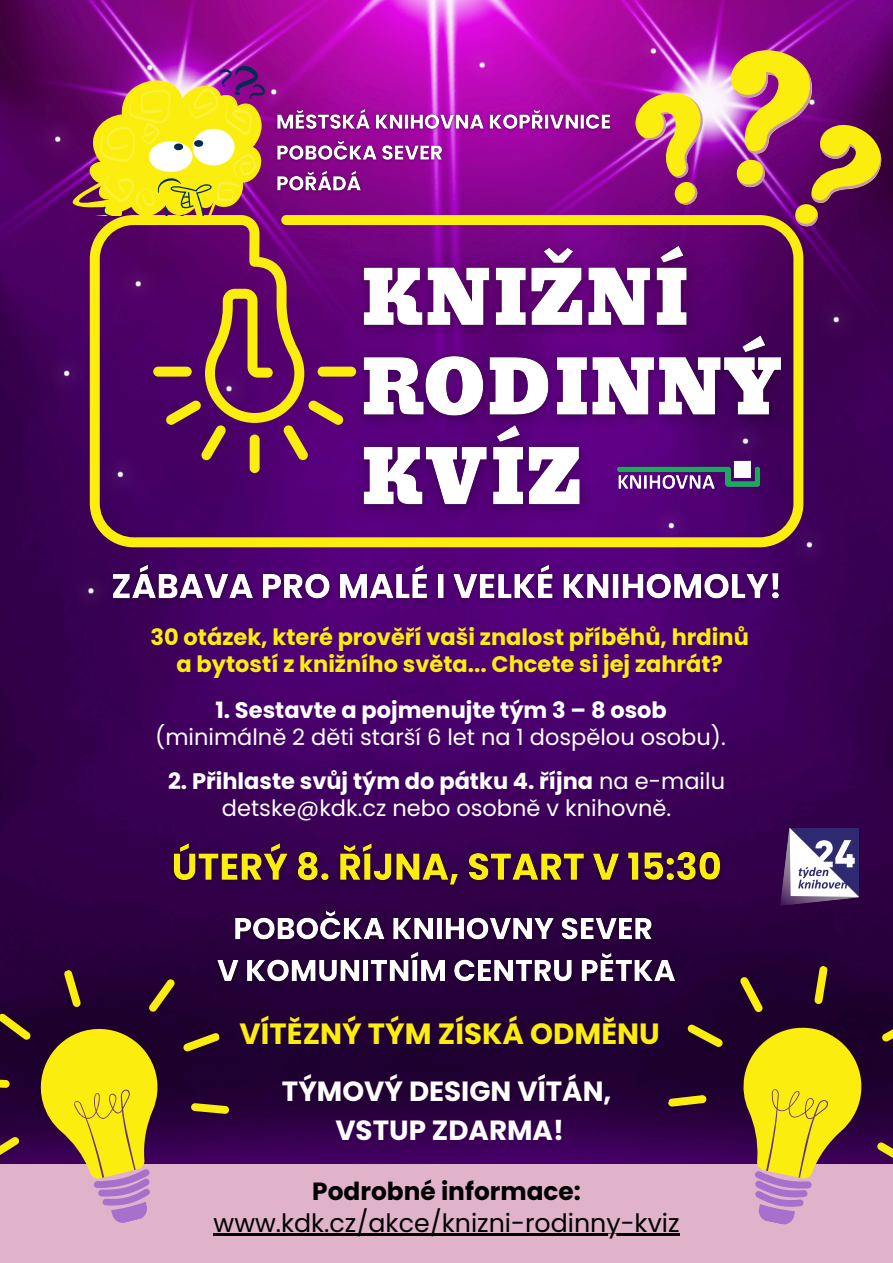
<style>
.page{position:relative;width:893px;height:1263px;background:#fff}
.page>*{position:absolute;margin:0;border:0;box-sizing:border-box;transform-origin:0 0}
.t1{font:700 29.25px "Poppins";color:#fbee0f}
.t2{font:700 27.75px/38.8px "Poppins";color:#fff;text-align:center}
.t3{font:25.28px "Poppins";color:#000}
.t4{font:700 24.83px "Poppins";color:#000}
.t5{font:22.5px/27px "Poppins";color:#fff;text-align:center}
.t6{font:700 22.5px/27px "Poppins";color:#fbee0f;text-align:center}
.t7{font:700 22.5px "Poppins";color:#fff}
.s1{font-weight:700}
</style>
<div class="page">
<img style="left:0;top:0;width:893px;height:1164px">
<img style="left:37px;top:30px;width:819px;height:613px">
<svg style="left:90px;top:215px;width:713px;height:332px"></svg>
<div style="left:250px;top:434px;width:10px;height:39px;background:#fbee0f;border-radius:5px"></div>
<svg style="left:283px;top:400px;width:61px;height:60px;background:#7c3561"></svg>
<div style="left:317px;top:367px;width:39px;height:10px;background:#fbee0f;border-radius:5px"></div>
<div style="left:153px;top:367px;width:39px;height:10px;background:#fbee0f;border-radius:5px"></div>
<svg style="left:165px;top:400px;width:61px;height:60px;background:#6f3551"></svg>
<div style="left:0;top:1164px;width:893px;height:99px;background:#e1b3ca"></div>
<svg style="left:658px;top:941px;width:235px;height:223px;background:#2e0b34"></svg>
<svg style="left:734px;top:1016px;width:120px;height:209px"></svg>
<img style="left:210px;top:905px;width:473px;height:87px">
<svg style="left:0;top:939px;width:246px;height:225px;background:#300c37"></svg>
<svg style="left:27px;top:1020px;width:133px;height:203px"></svg>
<svg style="left:621px;top:25px;width:272px;height:216px;background:#8f0c90"></svg>
<svg style="left:631px;top:40px;width:262px;height:200px;background:#9d506a"></svg>
<svg style="left:60px;top:66px;width:206px;height:149px;background:#c49651"></svg>
<img style="left:610px;top:454px;width:158px;height:37px">
<hr style="left:214px;top:1234px;width:465px;height:2px;background:#000">
<img style="left:105px;top:557px;width:682px;height:53px">
<img style="left:164px;top:835px;width:565px;height:60px">
<img style="left:781px;top:828px;width:77px;height:77px">
<img style="left:272px;top:105px;width:343px;height:92px">
<p class="t6" style="left:150px;top:624px;width:600px">30 otázek, které prověří vaši znalost příběhů, hrdinů a bytostí z knižního světa... Chcete si jej zahrát?</p>
<p class="t7" style="left:215px;top:694px;width:453px">1. Sestavte a pojmenujte tým 3 – 8 osob</p>
<p class="t5" style="left:155px;top:724px;width:572px">(minimálně 2 děti starší 6 let na 1 dospělou osobu).</p>
<p class="t5" style="left:168px;top:767px;width:558px"><span class="s1">2. Přihlaste svůj tým do pátku 4. října</span> na e-mailu detske@kdk.cz nebo osobně v knihovně.</p>
<h6 class="t1" style="left:240px;top:1013px;width:422px">VÍTĚZNÝ TÝM ZÍSKÁ ODMĚNU</h6>
<p class="t2" style="left:282px;top:1072px;width:331px">TÝMOVÝ DESIGN VÍTÁN,<br>VSTUP ZDARMA!</p>
<p class="t4" style="left:312px;top:1174px;width:270px">Podrobné informace:</p>
<p class="t3" style="left:214px;top:1205px;width:467px">www.kdk.cz/akce/knizni-rodinny-kviz</p>
</div>
